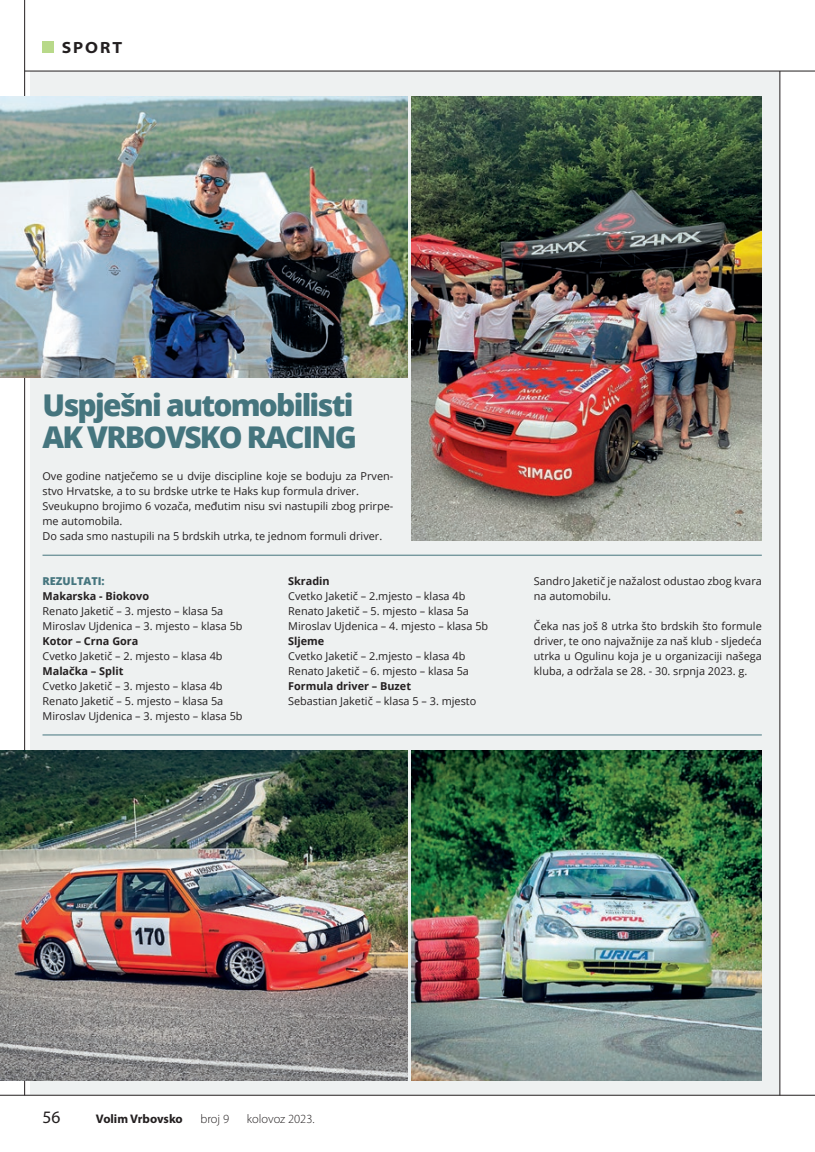
<style>
.page{position:relative;width:815px;height:1152px;background:#fff}
.page>*{position:absolute;margin:0;border:0;box-sizing:border-box;transform-origin:0 0}
.t1{font:800 30px/32.5px "Open Sans";letter-spacing:-.06em;color:#45757e}
.t2{font:17.5px "Myriad Pro";color:#231f20}
.t3{font:700 semi-expanded 16.25px "Myriad Pro";letter-spacing:.12em;color:#231f20}
.t4{font:300 12.5px "Myriad Pro";color:#231f20}
.t5{font:700 12.5px "Myriad Pro";color:#231f20}
.t6{font:10.88px/15px "Open Sans";color:#231f20}
.t7{font:700 10.88px "Open Sans";color:#231f20}
.t8{font:800 10.88px "Open Sans";color:#45757e}
</style>
<div class="page">
<div style="left:30px;top:71px;width:749px;height:1024px;background:#eef1f1"></div>
<hr style="left:25px;top:71px;width:790px;height:1px;background:#231f20">
<hr style="left:24px;top:0;width:1px;height:1095px;background:#231f20">
<hr style="left:780px;top:71px;width:1px;height:1024px;background:#231f20">
<hr style="left:0;top:1095px;width:815px;height:1px;background:#231f20">
<div style="left:43px;top:42px;width:11px;height:11px;background:#b8d989"></div>
<img style="left:0;top:750px;width:407px;height:330px">
<img style="left:411px;top:750px;width:351px;height:330px">
<img style="left:411px;top:96px;width:351px;height:444px">
<hr style="left:43px;top:555px;width:719px;height:1px;background:#45757e">
<hr style="left:43px;top:734px;width:719px;height:1px;background:#45757e">
<img style="left:0;top:96px;width:407px;height:281px">
<h3 class="t3" style="left:62px;top:38px;width:62px">SPORT</h3>
<h1 class="t1" style="left:43px;top:387px;width:316px">Uspješni automobilisti<br>AK VRBOVSKO RACING</h1>
<p class="t6" style="left:43px;top:468px;width:352px">Ove godine natječemo se u dvije discipline koje se boduju za Prven&shy;stvo Hrvatske, a to su brdske utrke te Haks kup formula driver.<br>Sveukupno brojimo 6 vozača, međutim nisu svi nastupili zbog prirpe&shy;me automobila.<br>Do sada smo nastupili na 5 brdskih utrka, te jednom formuli driver.</p>
<p class="t8" style="left:43px;top:573px;width:64px">REZULTATI:</p>
<p class="t7" style="left:43px;top:588px;width:108px">Makarska - Biokovo</p>
<p class="t6" style="left:43px;top:603px;width:202px">Renato Jaketič – 3. mjesto – klasa 5a<br>Miroslav Ujdenica – 3. mjesto – klasa 5b</p>
<p class="t7" style="left:43px;top:633px;width:97px">Kotor – Crna Gora</p>
<p class="t6" style="left:43px;top:648px;width:182px">Cvetko Jaketič – 2. mjesto – klasa 4b</p>
<p class="t7" style="left:43px;top:663px;width:82px">Malačka – Split</p>
<p class="t6" style="left:43px;top:678px;width:202px">Cvetko Jaketič – 3. mjesto – klasa 4b<br>Renato Jaketič – 5. mjesto – klasa 5a<br>Miroslav Ujdenica – 3. mjesto – klasa 5b</p>
<p class="t7" style="left:288px;top:573px;width:43px">Skradin</p>
<p class="t6" style="left:288px;top:588px;width:202px">Cvetko Jaketič – 2.mjesto – klasa 4b<br>Renato Jaketič – 5. mjesto – klasa 5a<br>Miroslav Ujdenica – 4. mjesto – klasa 5b</p>
<p class="t7" style="left:288px;top:633px;width:38px">Sljeme</p>
<p class="t6" style="left:288px;top:648px;width:182px">Cvetko Jaketič – 2.mjesto – klasa 4b<br>Renato Jaketič – 6. mjesto – klasa 5a</p>
<p class="t7" style="left:288px;top:678px;width:124px">Formula driver – Buzet</p>
<p class="t6" style="left:288px;top:693px;width:190px">Sebastian Jaketič – klasa 5 – 3. mjesto</p>
<p class="t6" style="left:534px;top:573px;width:229px">Sandro Jaketič je nažalost odustao zbog kvara na automobilu.</p>
<p class="t6" style="left:534px;top:618px;width:229px;text-align:justify">Čeka nas još 8 utrka što brdskih što formule driver, te ono najvažnije za naš klub - sljedeća utrka u Ogulinu koja je u organizaciji našega kluba, a održala se 28. - 30. srpnja 2023. g.</p>
<h2 class="t2" style="left:43px;top:1107px;width:19px">56</h2>
<p class="t5" style="left:96px;top:1111px;width:88px">Volim Vrbovsko</p>
<p class="t4" style="left:201px;top:1111px;width:30px">broj 9</p>
<p class="t4" style="left:247px;top:1111px;width:69px">kolovoz 2023.</p>
</div>
